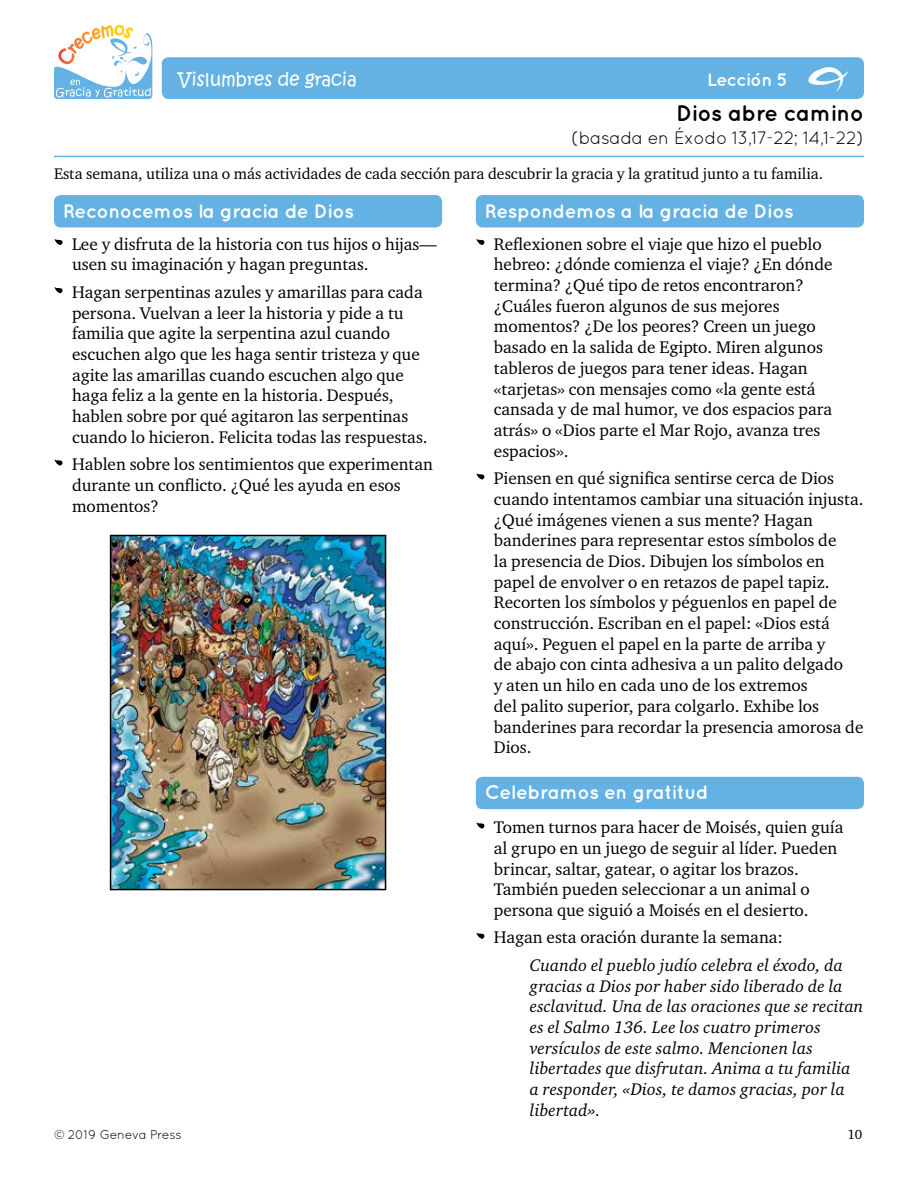
<style>
.page{position:relative;width:918px;height:1188px;background:#fff}
.page>*{position:absolute;margin:0;border:0;box-sizing:border-box;transform-origin:0 0}
.t1{font:60px "Growing Grace Gratitude";color:#000}
.t2{font:45px "Growing Grace Gratitude";color:#fff}
.t3{font:700 22.5px "Quicksand";letter-spacing:-.02em;color:#000}
.t4{font:700 19.5px "Quicksand";letter-spacing:-.02em;color:#fff}
.t5{font:18px "Quicksand";letter-spacing:-.02em;color:#000}
.t6{font:18px "Kristen Normal ITC Std";color:#fff}
.t7{font:700 18px "Quicksand";letter-spacing:-.03em;color:#fff}
.t8{font:17.25px/20.7px "Charter ITC Std";color:#000}
.t9{font:italic 17.25px/20.7px "Charter ITC Std";letter-spacing:.01em;color:#000}
.t10{font:15.75px "Charter ITC Std";color:#000}
.t11{font:13.5px "Charter ITC Std";color:#000}
.t12{font:12.75px "Quicksand";letter-spacing:-.02em;color:#000}
</style>
<div class="page">
<svg style="left:54px;top:25px;width:98px;height:74px"></svg>
<hr style="left:54px;top:156px;width:810px;height:1px;background:#63b2e3">
<div style="left:162px;top:57px;width:702px;height:42px;background:#63b2e3;border-radius:7px"></div>
<img style="left:113px;top:538px;width:270px;height:349px">
<div style="left:110px;top:535px;width:276px;height:355px;border:2px solid #000"></div>
<div style="left:476px;top:195px;width:388px;height:32px;background:#63b2e3;border-radius:7px"></div>
<div style="left:476px;top:777px;width:388px;height:32px;background:#63b2e3;border-radius:7px"></div>
<div style="left:54px;top:195px;width:388px;height:32px;background:#63b2e3;border-radius:7px"></div>
<p class="t6" style="left:178px;top:67px;width:180px">Vislumbres de gracia</p>
<p class="t7" style="left:707px;top:69px;width:82px">Lección 5</p>
<h2 class="t2" style="left:808px;top:60px;width:42px">E</h2>
<h3 class="t3" style="left:676px;top:99px;width:189px">Dios abre camino</h3>
<p class="t5" style="left:571px;top:127px;width:294px">(basada en Éxodo 13,17-22; 14,1-22)</p>
<p class="t10" style="left:54px;top:164px;width:771px">Esta semana, utiliza una o más actividades de cada sección para descubrir la gracia y la gratitud junto a tu familia.</p>
<p class="t4" style="left:63px;top:199px;width:292px">Reconocemos la gracia de Dios</p>
<h1 class="t1" style="left:54px;top:220px;width:11px">Z</h1>
<p class="t8" style="left:72px;top:233px;width:366px">Lee y disfruta de la historia con tus hijos o hijas— usen su imaginación y hagan preguntas.</p>
<h1 class="t1" style="left:54px;top:268px;width:11px">Z</h1>
<p class="t8" style="left:72px;top:281px;width:357px">Hagan serpentinas azules y amarillas para cada persona. Vuelvan a leer la historia y pide a tu familia que agite la serpentina azul cuando escuchen algo que les haga sentir tristeza y que agite las amarillas cuando escuchen algo que haga feliz a la gente en la historia. Después, hablen sobre por qué agitaron las serpentinas cuando lo hicieron. Felicita todas las respuestas.</p>
<h1 class="t1" style="left:54px;top:440px;width:11px">Z</h1>
<p class="t8" style="left:72px;top:454px;width:363px">Hablen sobre los sentimientos que experimentan durante un conflicto. ¿Qué les ayuda en esos momentos?</p>
<p class="t4" style="left:485px;top:199px;width:310px">Respondemos a la gracia de Dios</p>
<h1 class="t1" style="left:476px;top:220px;width:11px">Z</h1>
<p class="t8" style="left:494px;top:233px;width:340px">Reflexionen sobre el viaje que hizo el pueblo hebreo: ¿dónde comienza el viaje? ¿En dónde termina? ¿Qué tipo de retos encontraron? ¿Cuáles fueron algunos de sus mejores momentos? ¿De los peores? Creen un juego basado en la salida de Egipto. Miren algunos tableros de juegos para tener ideas. Hagan «tarjetas» con mensajes como «la gente está cansada y de mal humor, ve dos espacios para atrás» o «Dios parte el Mar Rojo, avanza tres espacios».</p>
<h1 class="t1" style="left:476px;top:454px;width:11px">Z</h1>
<p class="t8" style="left:494px;top:468px;width:371px">Piensen en qué significa sentirse cerca de Dios cuando intentamos cambiar una situación injusta. ¿Qué imágenes vienen a sus mente? Hagan banderines para representar estos símbolos de<br>la presencia de Dios. Dibujen los símbolos en papel de envolver o en retazos de papel tapiz.<br>Recorten los símbolos y péguenlos en papel de construcción. Escriban en el papel: «Dios está aquí». Peguen el papel en la parte de arriba y<br>de abajo con cinta adhesiva a un palito delgado<br>y aten un hilo en cada uno de los extremos<br>del palito superior, para colgarlo. Exhibe los banderines para recordar la presencia amorosa de Dios.</p>
<p class="t4" style="left:485px;top:781px;width:225px">Celebramos en gratitud</p>
<h1 class="t1" style="left:476px;top:803px;width:11px">Z</h1>
<p class="t8" style="left:494px;top:817px;width:351px">Tomen turnos para hacer de Moisés, quien guía al grupo en un juego de seguir al líder. Pueden brincar, saltar, gatear, o agitar los brazos.<br>También pueden seleccionar a un animal o persona que siguió a Moisés en el desierto.</p>
<h1 class="t1" style="left:476px;top:913px;width:11px">Z</h1>
<p class="t8" style="left:494px;top:927px;width:291px">Hagan esta oración durante la semana:</p>
<p class="t9" style="left:530px;top:954px;width:335px">Cuando el pueblo judío celebra el éxodo, da gracias a Dios por haber sido liberado de la esclavitud. Una de las oraciones que se recitan es el Salmo 136. Lee los cuatro primeros versículos de este salmo. Mencionen las libertades que disfrutan. Anima a tu familia a responder, «Dios, te damos gracias, por la libertad».</p>
<p class="t12" style="left:54px;top:1128px;width:129px">© 2019 Geneva Press</p>
<p class="t11" style="left:847px;top:1126px;width:17px">10</p>
</div>
